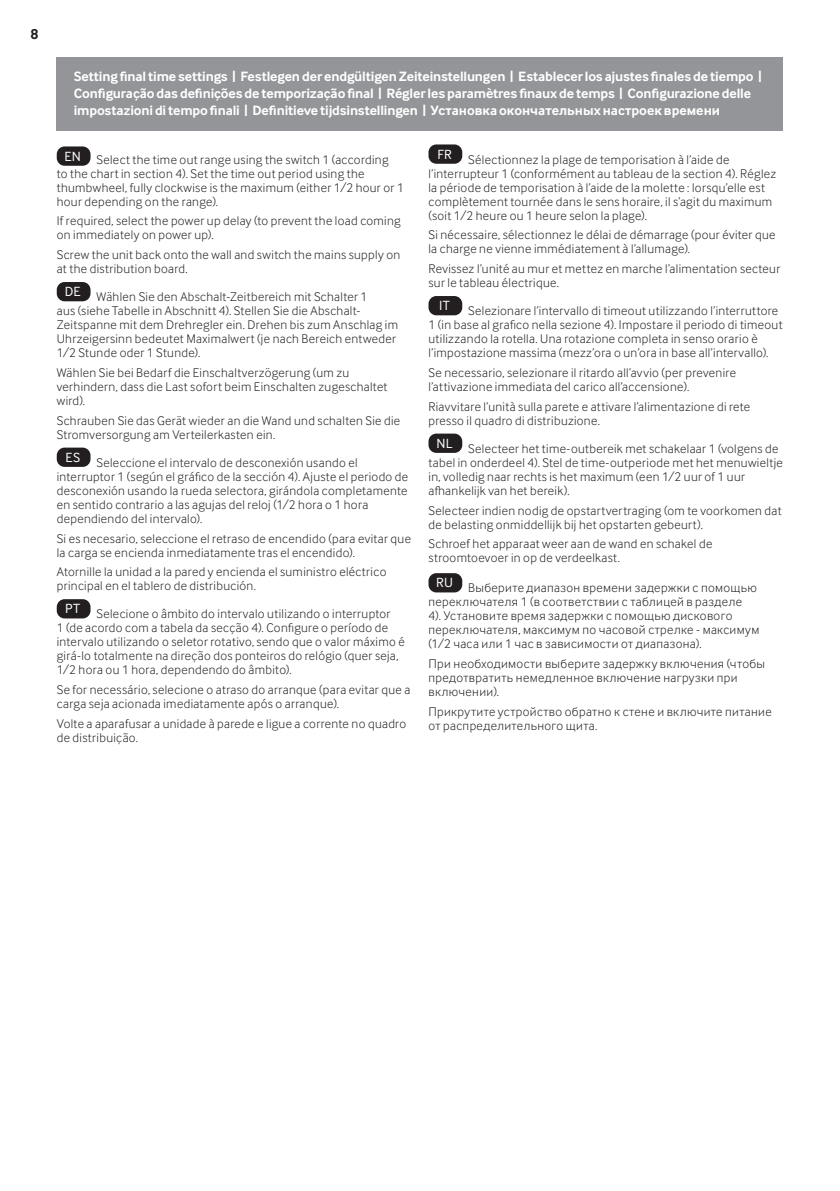
<style>
.page{position:relative;width:840px;height:1191px;background:#fff}
.page>*{position:absolute;margin:0;border:0;box-sizing:border-box;transform-origin:0 0}
.t1{font:700 15px "Inter Face";color:#231f20}
.Sub_Heading{font:700 14px/16.8px "Inter Face";letter-spacing:-.01em;color:#fff}
.Sub_Heading-2{font:13.8px "Inter Face";letter-spacing:.025em;color:#fff}
.Caption_Copy_N{font:300 13px/14px "Inter Face";letter-spacing:.025em;color:#231f20}
</style>
<div class="page">
<div style="left:57px;top:57px;width:725px;height:73px;background:#939598"></div>
<div style="left:57px;top:146px;width:33px;height:20px;background:#231f20;border-radius:8px"></div>
<div style="left:57px;top:282px;width:33px;height:19px;background:#231f20;border-radius:8px"></div>
<div style="left:57px;top:447px;width:33px;height:20px;background:#231f20;border-radius:8px"></div>
<div style="left:57px;top:599px;width:33px;height:19px;background:#231f20;border-radius:8px"></div>
<div style="left:428px;top:144px;width:34px;height:20px;background:#231f20;border-radius:8px"></div>
<div style="left:428px;top:296px;width:34px;height:19px;background:#231f20;border-radius:8px"></div>
<div style="left:428px;top:433px;width:34px;height:20px;background:#231f20;border-radius:8px"></div>
<div style="left:428px;top:573px;width:34px;height:19px;background:#231f20;border-radius:8px"></div>
<p class="t1" style="left:30px;top:25px;width:10px">8</p>
<p class="Sub_Heading" style="left:74px;top:68px;width:689px">Setting final time settings | Festlegen der endgültigen Zeiteinstellungen | Establecer los ajustes finales de tiempo |<br>Configuração das definições de temporização final | Régler les paramètres finaux de temps | Configurazione delle impostazioni di tempo finali | Definitieve tijdsinstellingen | Установка окончательных настроек времени</p>
<p class="Sub_Heading-2" style="left:64px;top:148px;width:18px">EN</p>
<p class="Sub_Heading-2" style="left:437px;top:146px;width:16px">FR</p>
<p class="Caption_Copy_N" style="left:57px;top:152px;width:348px;text-indent:40px">Select the time out range using the switch 1 (according<br>to the chart in section 4). Set the time out period using the thumbwheel, fully clockwise is the maximum (either 1/2 hour or 1 hour depending on the range).</p>
<p class="Caption_Copy_N" style="left:57px;top:214px;width:345px">If required, select the power up delay (to prevent the load coming on immediately on power up).</p>
<p class="Caption_Copy_N" style="left:57px;top:248px;width:345px">Screw the unit back onto the wall and switch the mains supply on at the distribution board.</p>
<p class="Sub_Heading-2" style="left:65px;top:284px;width:17px">DE</p>
<p class="Caption_Copy_N" style="left:57px;top:290px;width:342px;text-indent:40px">Wählen Sie den Abschalt-Zeitbereich mit Schalter 1<br>aus (siehe Tabelle in Abschnitt 4). Stellen Sie die Abschalt-Zeitspanne mit dem Drehregler ein. Drehen bis zum Anschlag im Uhrzeigersinn bedeutet Maximalwert (je nach Bereich entweder 1/2 Stunde oder 1 Stunde).</p>
<p class="Caption_Copy_N" style="left:57px;top:365px;width:332px">Wählen Sie bei Bedarf die Einschaltverzögerung (um zu verhindern, dass die Last sofort beim Einschalten zugeschaltet wird).</p>
<p class="Caption_Copy_N" style="left:57px;top:413px;width:345px">Schrauben Sie das Gerät wieder an die Wand und schalten Sie die<br>Stromversorgung am Verteilerkasten ein.</p>
<p class="Sub_Heading-2" style="left:65px;top:449px;width:16px">ES</p>
<p class="Caption_Copy_N" style="left:428px;top:152px;width:349px;text-indent:40px">Sélectionnez la plage de temporisation à l’aide de l’interrupteur 1 (conformément au tableau de la section 4). Réglez la période de temporisation à l’aide de la molette : lorsqu’elle est complètement tournée dans le sens horaire, il s’agit du maximum (soit 1/2 heure ou 1 heure selon la plage).</p>
<p class="Caption_Copy_N" style="left:428px;top:228px;width:348px">Si nécessaire, sélectionnez le délai de démarrage (pour éviter que la charge ne vienne immédiatement à l’allumage).</p>
<p class="Caption_Copy_N" style="left:428px;top:262px;width:353px">Revissez l’unité au mur et mettez en marche l’alimentation secteur sur le tableau électrique.</p>
<p class="Sub_Heading-2" style="left:439px;top:298px;width:12px">IT</p>
<p class="Caption_Copy_N" style="left:428px;top:304px;width:355px;text-indent:40px">Selezionare l’intervallo di timeout utilizzando l’interruttore 1 (in base al grafico nella sezione 4). Impostare il periodo di timeout utilizzando la rotella. Una rotazione completa in senso orario è l’impostazione massima (mezz’ora o un’ora in base all’intervallo).</p>
<p class="Caption_Copy_N" style="left:428px;top:365px;width:309px">Se necessario, selezionare il ritardo all’avvio (per prevenire l’attivazione immediata del carico all’accensione).</p>
<p class="Caption_Copy_N" style="left:428px;top:399px;width:323px">Riavvitare l’unità sulla parete e attivare l’alimentazione di rete presso il quadro di distribuzione.</p>
<p class="Sub_Heading-2" style="left:436px;top:435px;width:18px">NL</p>
<p class="Caption_Copy_N" style="left:428px;top:441px;width:355px;text-indent:40px">Selecteer het time-outbereik met schakelaar 1 (volgens de tabel in onderdeel 4). Stel de time-outperiode met het menuwieltje in, volledig naar rechts is het maximum (een 1/2 uur of 1 uur afhankelijk van het bereik).</p>
<p class="Caption_Copy_N" style="left:428px;top:503px;width:354px">Selecteer indien nodig de opstartvertraging (om te voorkomen dat de belasting onmiddellijk bij het opstarten gebeurt).</p>
<p class="Caption_Copy_N" style="left:428px;top:537px;width:285px">Schroef het apparaat weer aan de wand en schakel de stroomtoevoer in op de verdeelkast.</p>
<p class="Sub_Heading-2" style="left:436px;top:575px;width:18px">RU</p>
<p class="Caption_Copy_N" style="left:57px;top:455px;width:353px;text-indent:40px">Seleccione el intervalo de desconexión usando el interruptor 1 (según el gráfico de la sección 4). Ajuste el periodo de desconexión usando la rueda selectora, girándola completamente en sentido contrario a las agujas del reloj (1/2 hora o 1 hora dependiendo del intervalo).</p>
<p class="Caption_Copy_N" style="left:57px;top:531px;width:355px">Si es necesario, seleccione el retraso de encendido (para evitar que la carga se encienda inmediatamente tras el encendido).</p>
<p class="Caption_Copy_N" style="left:57px;top:565px;width:331px">Atornille la unidad a la pared y encienda el suministro eléctrico principal en el tablero de distribución.</p>
<p class="Sub_Heading-2" style="left:65px;top:601px;width:17px">PT</p>
<p class="Caption_Copy_N" style="left:428px;top:581px;width:332px;text-indent:40px">Выберите диапазон времени задержки с помощью переключателя 1 (в соответствии с таблицей в разделе<br>4). Установите время задержки с помощью дискового переключателя, максимум по часовой стрелке - максимум (1/2 часа или 1 час в зависимости от диапазона).</p>
<p class="Caption_Copy_N" style="left:428px;top:657px;width:338px">При необходимости выберите задержку включения (чтобы предотвратить немедленное включение нагрузки при включении).</p>
<p class="Caption_Copy_N" style="left:428px;top:704px;width:344px">Прикрутите устройство обратно к стене и включите питание от распределительного щита.</p>
<p class="Caption_Copy_N" style="left:57px;top:607px;width:349px;text-indent:40px">Selecione o âmbito do intervalo utilizando o interruptor<br>1 (de acordo com a tabela da secção 4). Configure o período de intervalo utilizando o seletor rotativo, sendo que o valor máximo é girá-lo totalmente na direção dos ponteiros do relógio (quer seja, 1/2 hora ou 1 hora, dependendo do âmbito).</p>
<p class="Caption_Copy_N" style="left:57px;top:683px;width:355px">Se for necessário, selecione o atraso do arranque (para evitar que a carga seja acionada imediatamente após o arranque).</p>
<p class="Caption_Copy_N" style="left:57px;top:716px;width:351px">Volte a aparafusar a unidade à parede e ligue a corrente no quadro de distribuição.</p>
</div>
